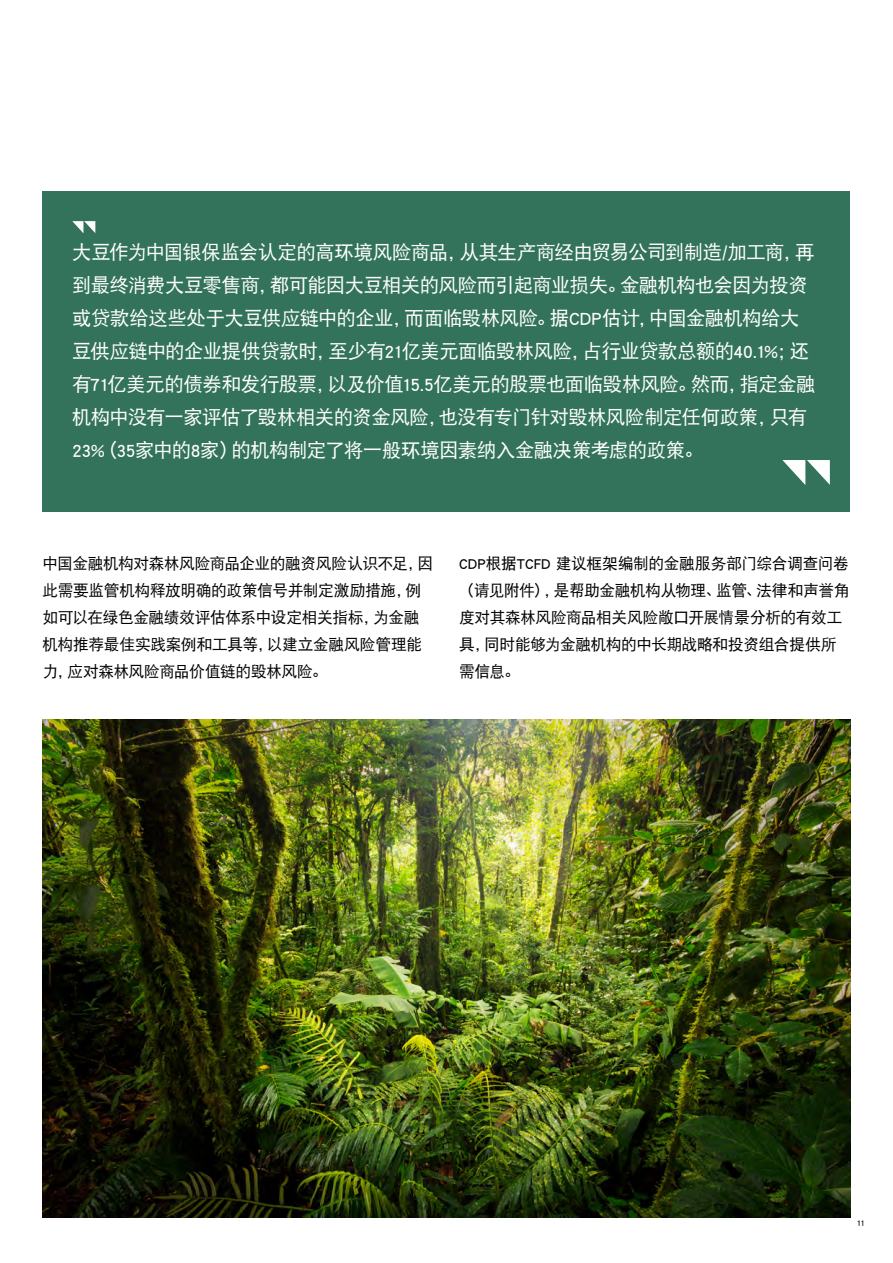
<style>
.page{position:relative;width:893px;height:1263px;background:#fff}
.page>*{position:absolute;margin:0;border:0;box-sizing:border-box;transform-origin:0 0}
.t1{font:19.5px/33px "DFP Hei W5 G Bpc EUC H";letter-spacing:-.035em;color:#fff}
.t2{font:15.75px/27px "DFP Hei W5 G Bpc EUC H";letter-spacing:-.025em;color:#000}
.t3{font:9px "DFP Hei W5 G Bpc EUC H";color:#000}
</style>
<div class="page">
<div style="left:43px;top:191px;width:807px;height:320px;background:#33735b"></div>
<svg style="left:72px;top:221px;width:23px;height:12px"></svg>
<svg style="left:782px;top:460px;width:48px;height:25px"></svg>
<img style="left:43px;top:720px;width:807px;height:497px">
<p class="t1" style="left:72px;top:235px;width:745px">大豆作为中国银保监会认定的高环境风险商品，从其生产商经由贸易公司到制造/加工商，再到最终消费大豆零售商，都可能因大豆相关的风险而引起商业损失。金融机构也会因为投资或贷款给这些处于大豆供应链中的企业，而面临毁林风险。据CDP估计，中国金融机构给大豆供应链中的企业提供贷款时，至少有21亿美元面临毁林风险，占行业贷款总额的40.1%；还有71亿美元的债券和发行股票，以及价值15.5亿美元的股票也面临毁林风险。然而，指定金融机构中没有一家评估了毁林相关的资金风险，也没有专门针对毁林风险制定任何政策，只有23%（35家中的8家）的机构制定了将一般环境因素纳入金融决策考虑的政策。</p>
<p class="t2" style="left:43px;top:549px;width:392px">中国金融机构对森林风险商品企业的融资风险认识不足，因此需要监管机构释放明确的政策信号并制定激励措施，例如可以在绿色金融绩效评估体系中设定相关指标，为金融机构推荐最佳实践案例和工具等，以建立金融风险管理能力，应对森林风险商品价值链的毁林风险。</p>
<p class="t2" style="left:459px;top:549px;width:392px">CDP根据TCFD 建议框架编制的金融服务部门综合调查问卷（请见附件），是帮助金融机构从物理、监管、法律和声誉角度对其森林风险商品相关风险敞口开展情景分析的有效工具，同时能够为金融机构的中长期战略和投资组合提供所需信息。</p>
<p class="t3" style="left:856px;top:1218px;width:10px">11</p>
</div>
